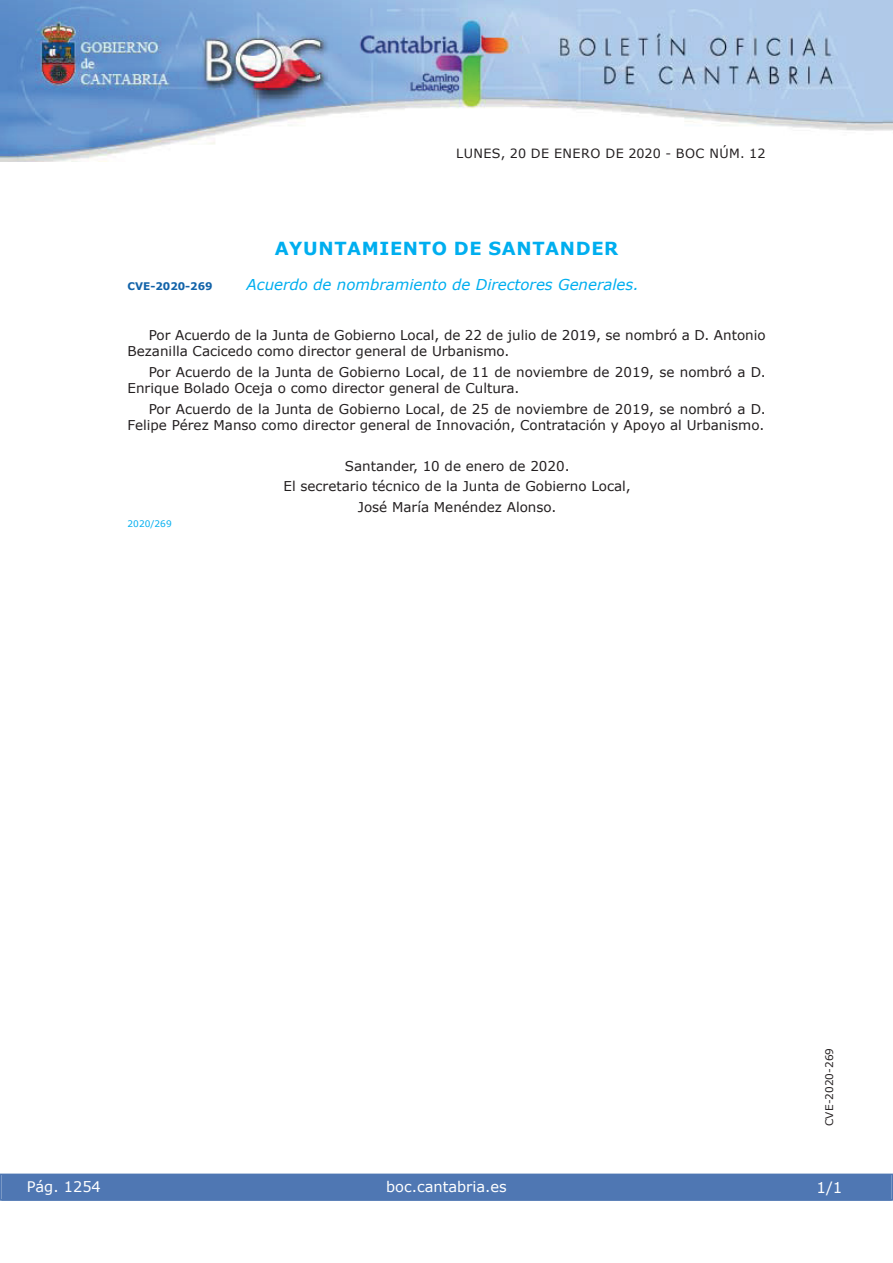
<style>
.page{position:relative;width:893px;height:1263px;background:#fff}
.page>*{position:absolute;margin:0;border:0;box-sizing:border-box;transform-origin:0 0}
.t1{font:700 18px "Verdana";letter-spacing:.035em;color:#00aeef}
.t2{font:italic 15px "Verdana";color:#00aeef}
.t3{font:15px "Verdana";color:#fff}
.t4{font:14.55px "Verdana";color:#fff}
.t5{font:13.5px/16.2px "Verdana";color:#231f20}
.t6{font:12.75px "Verdana";letter-spacing:.035em;color:#231f20}
.t7{font:10.5px "Verdana";color:#231f20}
.t8{font:700 10.5px "Verdana";color:#1263a9}
.t9{font:9px "Verdana";color:#00aeef}
</style>
<div class="page">
<img style="left:0;top:0;width:893px;height:161px">
<div style="left:1px;top:1174px;width:890px;height:27px;background:#4f77b3"></div>
<div style="left:0;top:1174px;width:893px;height:27px;border:1px solid #4f77b3"></div>
<p class="t6" style="left:456px;top:145px;width:311px">LUNES, 20 DE ENERO DE 2020 - BOC NÚM. 12</p>
<h1 class="t1" style="left:275px;top:237px;width:345px">AYUNTAMIENTO DE SANTANDER</h1>
<p class="t8" style="left:128px;top:279px;width:87px">CVE-2020-269</p>
<p class="t2" style="left:247px;top:275px;width:394px">Acuerdo de nombramiento de Directores Generales.</p>
<p class="t5" style="left:128px;top:327px;width:640px;text-indent:21px">Por Acuerdo de la Junta de Gobierno Local, de 22 de julio de 2019, se nombró a D. Antonio<br>Bezanilla Cacicedo como director general de Urbanismo.</p>
<p class="t5" style="left:128px;top:363px;width:640px;text-indent:21px">Por Acuerdo de la Junta de Gobierno Local, de 11 de noviembre de 2019, se nombró a D.<br>Enrique Bolado Oceja o como director general de Cultura.</p>
<p class="t5" style="left:128px;top:400px;width:640px;text-align:right">Por Acuerdo de la Junta de Gobierno Local, de 25 de noviembre de 2019, se nombró a D.<br>Felipe Pérez Manso como director general de Innovación, Contratación y Apoyo al Urbanismo.</p>
<p class="t5" style="left:283px;top:455px;width:349px;line-height:20.4px;text-align:center">Santander, 10 de enero de 2020.<br>El secretario técnico de la Junta de Gobierno Local,<br>José María Menéndez Alonso.</p>
<p class="t9" style="left:128px;top:518px;width:46px">2020/269</p>
<p class="t4" style="left:27px;top:1177px;width:76px">Pág. 1254</p>
<p class="t4" style="left:386px;top:1178px;width:122px">boc.cantabria.es</p>
<p class="t7" style="left:823px;top:1126px;width:80px;rotate:-90deg">CVE-2020-269</p>
<p class="t3" style="left:816px;top:1178px;width:27px">1/1</p>
</div>
